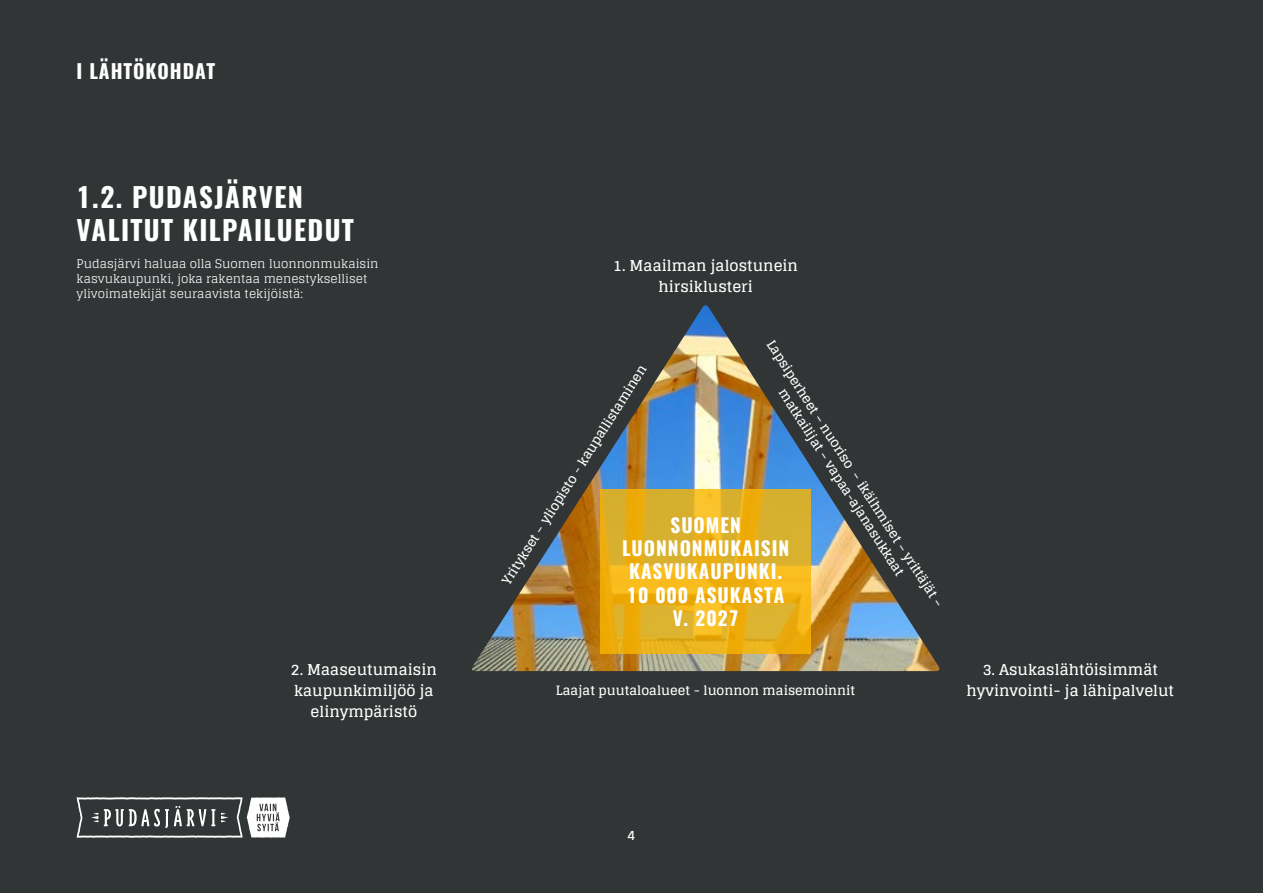
<style>
.page{position:relative;width:1263px;height:893px;background:#313535}
.page>*{position:absolute;margin:0;border:0;box-sizing:border-box;transform-origin:0 0}
.t1{font:700 27px/32.4px "Oswald";letter-spacing:.05em;color:#fff}
.t2{font:700 19.5px "Oswald";letter-spacing:.05em;color:#fff}
.t3{font:700 19.35px/23.1px "Oswald";letter-spacing:.05em;color:#fff;text-align:center}
.t4{font:700 15px/21px "Glegoo";color:#fff;text-align:center}
.t5{font:700 13.5px "Glegoo";color:#fff}
.t6{font:700 12.9px/16px "Glegoo";color:#fff;text-align:center}
.t7{font:12px/15px "Glegoo";color:#fff}
</style>
<div class="page">
<img style="left:472px;top:305px;width:468px;height:366px">
<svg style="left:600px;top:489px;width:211px;height:165px;background:#e6b11e"></svg>
<svg style="left:77px;top:797px;width:213px;height:41px"></svg>
<h2 class="t2" style="left:77px;top:60px;width:140px">I LÄHTÖKOHDAT</h2>
<h1 class="t1" style="left:77px;top:183px;width:279px">1.2. PUDASJÄRVEN<br>VALITUT KILPAILUEDUT</h1>
<p class="t7" style="left:77px;top:257px;width:303px">Pudasjärvi haluaa olla Suomen luonnonmukaisin kasvukaupunki, joka rakentaa menestykselliset ylivoimatekijät seuraavista tekijöistä:</p>
<p class="t4" style="left:291px;top:659px;width:148px">2. Maaseutumaisin kaupunkimiljöö ja elinympäristö</p>
<p class="t4" style="left:613px;top:255px;width:186px">1. Maailman jalostunein hirsiklusteri</p>
<p class="t6" style="left:776px;top:337px;width:316px;rotate:57deg">Lapsiperheet – nuoriso – ikäihmiset – yrittäjät – matkailijat – vapaa-ajanasukkaat</p>
<p class="t6" style="left:499px;top:580px;width:259px;rotate:-58deg">Yritykset – yliopisto - kaupallistaminen</p>
<h3 class="t3" style="left:622px;top:515px;width:169px">SUOMEN<br>LUONNONMUKAISIN<br>KASVUKAUPUNKI.<br>10 000 ASUKASTA<br>V. 2027</h3>
<p class="t6" style="left:556px;top:682px;width:301px">Laajat puutaloalueet - luonnon maisemoinnit</p>
<p class="t4" style="left:967px;top:659px;width:209px">3. Asukaslähtöisimmät hyvinvointi- ja lähipalvelut</p>
<p class="t5" style="left:627px;top:827px;width:9px">4</p>
</div>
